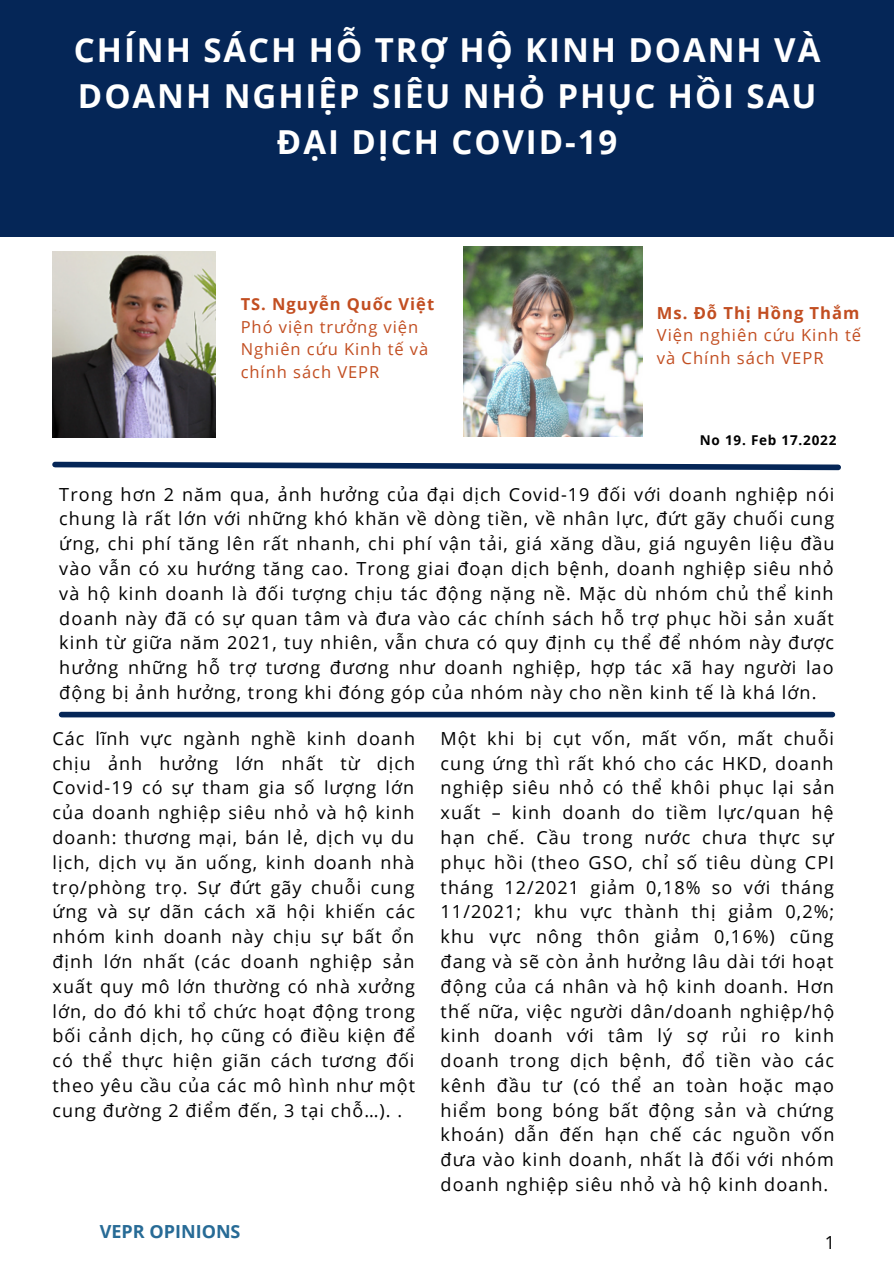
<style>
.page{position:relative;width:894px;height:1264px;background:#fff}
.page>*{position:absolute;margin:0;border:0;box-sizing:border-box;transform-origin:0 0}
.t1{font:700 33px/46.2px "Open Sans";letter-spacing:.06em;color:#fff;text-align:center}
.t2{font:18px/24.8px "Open Sans";letter-spacing:.06em;color:#000;text-align:justify}
.t3{font:700 18px "Open Sans";color:#276b96}
.t4{font:16.65px/22.5px "Open Sans";letter-spacing:.06em;color:#c24e21}
.t5{font:700 16.65px "Open Sans";letter-spacing:.06em;color:#c24e21}
.t6{font:16.5px/22.5px "Open Sans";letter-spacing:.06em;color:#c24e21}
.t7{font:700 16.5px "Open Sans";letter-spacing:.06em;color:#c24e21}
.t8{font:700 13.5px "Open Sans";letter-spacing:.06em;color:#000}
</style>
<div class="page">
<div style="left:0;top:0;width:893px;height:236px;background:#052657"></div>
<img style="left:52px;top:251px;width:163px;height:186px">
<svg style="left:52px;top:461px;width:789px;height:10px"></svg>
<div style="left:62px;top:711px;width:770px;height:6px;background:#052657"></div>
<img style="left:463px;top:246px;width:179px;height:191px">
<p class="t1" style="left:74px;top:26px;width:747px">CHÍNH SÁCH HỖ TRỢ HỘ KINH DOANH VÀ<br>DOANH NGHIỆP SIÊU NHỎ PHỤC HỒI SAU<br>ĐẠI DỊCH COVID-19</p>
<p class="t7" style="left:241px;top:293px;width:195px">TS. Nguyễn Quốc Việt</p>
<p class="t6" style="left:241px;top:315px;width:189px">Phó viện trưởng viện<br>Nghiên cứu Kinh tế và chính sách VEPR</p>
<p class="t5" style="left:656px;top:301px;width:204px">Ms. Đỗ Thị Hồng Thắm</p>
<p class="t4" style="left:656px;top:323px;width:206px">Viện nghiên cứu Kinh tế và Chính sách VEPR</p>
<p class="t8" style="left:699px;top:430px;width:138px">No 19. Feb 17.2022</p>
<p class="t2" style="left:59px;top:481px;width:776px">Trong hơn 2 năm qua, ảnh hưởng của đại dịch Covid-19 đối với doanh nghiệp nói chung là rất lớn với những khó khăn về dòng tiền, về nhân lực, đứt gãy chuối cung ứng, chi phí tăng lên rất nhanh, chi phí vận tải, giá xăng dầu, giá nguyên liệu đầu vào vẫn có xu hướng tăng cao. Trong giai đoạn dịch bệnh, doanh nghiệp siêu nhỏ và hộ kinh doanh là đối tượng chịu tác động nặng nề. Mặc dù nhóm chủ thể kinh doanh này đã có sự quan tâm và đưa vào các chính sách hỗ trợ phục hồi sản xuất kinh từ giữa năm 2021, tuy nhiên, vẫn chưa có quy định cụ thể để nhóm này được hưởng những hỗ trợ tương đương như doanh nghiệp, hợp tác xã hay người lao động bị ảnh hưởng, trong khi đóng góp của nhóm này cho nền kinh tế là khá lớn.</p>
<p class="t2" style="left:53px;top:725px;width:364px">Các lĩnh vực ngành nghề kinh doanh chịu ảnh hưởng lớn nhất từ dịch Covid-19 có sự tham gia số lượng lớn của doanh nghiệp siêu nhỏ và hộ kinh doanh: thương mại, bán lẻ, dịch vụ du lịch, dịch vụ ăn uống, kinh doanh nhà trọ/phòng trọ. Sự đứt gãy chuỗi cung ứng và sự dãn cách xã hội khiến các nhóm kinh doanh này chịu sự bất ổn định lớn nhất (các doanh nghiệp sản xuất quy mô lớn thường có nhà xưởng lớn, do đó khi tổ chức hoạt động trong bối cảnh dịch, họ cũng có điều kiện để có thể thực hiện giãn cách tương đối theo yêu cầu của các mô hình như một cung đường 2 điểm đến, 3 tại chỗ…). .</p>
<p class="t2" style="left:440px;top:725px;width:395px">Một khi bị cụt vốn, mất vốn, mất chuỗi cung ứng thì rất khó cho các HKD, doanh nghiệp siêu nhỏ có thể khôi phục lại sản xuất – kinh doanh do tiềm lực/quan hệ hạn chế. Cầu trong nước chưa thực sự phục hồi (theo GSO, chỉ số tiêu dùng CPI tháng 12/2021 giảm 0,18% so với tháng 11/2021; khu vực thành thị giảm 0,2%; khu vực nông thôn giảm 0,16%) cũng đang và sẽ còn ảnh hưởng lâu dài tới hoạt động của cá nhân và hộ kinh doanh. Hơn thế nữa, việc người dân/doanh nghiệp/hộ kinh doanh với tâm lý sợ rủi ro kinh doanh trong dịch bệnh, đổ tiền vào các kênh đầu tư (có thể an toàn hoặc mạo hiểm bong bóng bất động sản và chứng khoán) dẫn đến hạn chế các nguồn vốn đưa vào kinh doanh, nhất là đối với nhóm doanh nghiệp siêu nhỏ và hộ kinh doanh.</p>
<p class="t3" style="left:100px;top:1219px;width:142px">VEPR OPINIONS</p>
<p class="t2" style="left:824px;top:1229px;width:12px">1</p>
</div>
